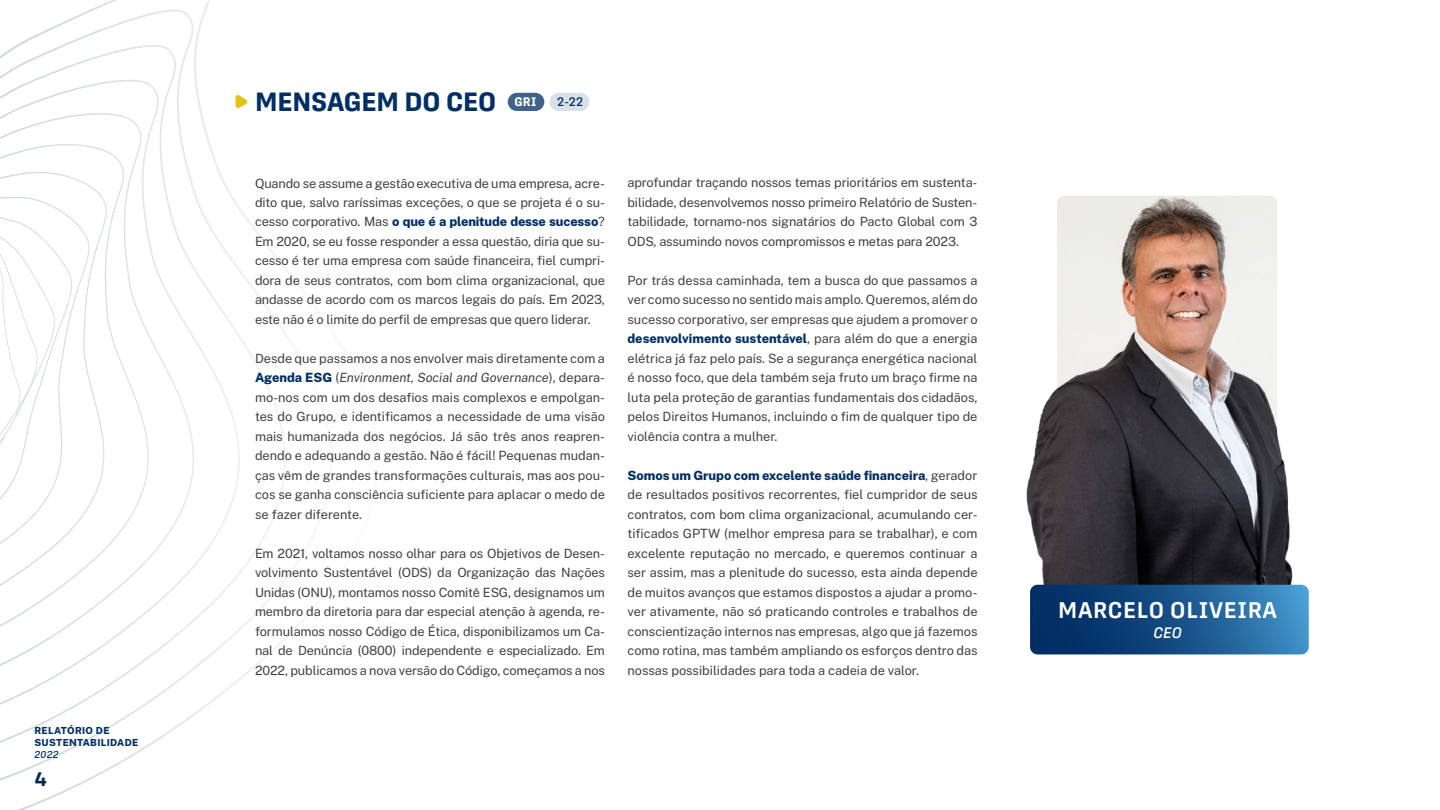
<style>
.page{position:relative;width:1440px;height:810px;background:#fff}
.page>*{position:absolute;margin:0;border:0;box-sizing:border-box;transform-origin:0 0}
.t1{font:700 26.25px "Protipo";color:#002e65}
.t2{font:600 22.5px "Protipo";letter-spacing:.03em;color:#fff}
.t3{font:700 19.5px "Protipo";color:#002959}
.t4{font:italic 500 15px "Protipo";color:#fff}
.t5{font:12.75px/19.5px "Public Sans";letter-spacing:-.01em;color:#404040;text-align:justify}
.t6{font:500 12.23px "Protipo";color:#002e65}
.t7{font:800 9.75px/12px "Public Sans";letter-spacing:.03em;color:#002e65}
.t8{font:italic 500 9.75px "Public Sans";color:#002e65}
.s1{font-weight:800;color:#002e65}
.s2{font-style:italic}
</style>
<div class="page">
<svg style="left:0;top:35px;width:291px;height:748px"></svg>
<svg style="left:0;top:73px;width:242px;height:673px"></svg>
<svg style="left:0;top:110px;width:234px;height:598px"></svg>
<svg style="left:0;top:138px;width:152px;height:533px"></svg>
<svg style="left:0;top:166px;width:110px;height:469px"></svg>
<svg style="left:0;top:195px;width:93px;height:405px"></svg>
<svg style="left:236px;top:94px;width:12px;height:15px"></svg>
<div style="left:550px;top:93px;width:39px;height:18px;background:#d9e0e8;border-radius:9px"></div>
<div style="left:508px;top:93px;width:36px;height:18px;background:#40628b;border-radius:9px"></div>
<img style="left:1026px;top:196px;width:277px;height:389px">
<svg style="left:1030px;top:585px;width:279px;height:69px;background:#1a558c"></svg>
<p class="t7" style="left:34px;top:724px;width:105px">RELATÓRIO DE<br>SUSTENTABILIDADE</p>
<p class="t8" style="left:34px;top:748px;width:25px">2022</p>
<h3 class="t3" style="left:34px;top:768px;width:14px">4</h3>
<h1 class="t1" style="left:255px;top:86px;width:283px">MENSAGEM DO CEO <sup>GRI</sup></h1>
<p class="t6" style="left:557px;top:95px;width:27px">2-22</p>
<p class="t5" style="left:255px;top:173px;width:352px">Quando se assume a gestão executiva de uma empresa, acre&shy;dito que, salvo raríssimas exceções, o que se projeta é o su&shy;cesso corporativo. Mas <span class="s1">o que é a plenitude desse sucesso</span>?<br>Em 2020, se eu fosse responder a essa questão, diria que su&shy;cesso é ter uma empresa com saúde financeira, fiel cumpri&shy;dora de seus contratos, com bom clima organizacional, que andasse de acordo com os marcos legais do país. Em 2023, este não é o limite do perfil de empresas que quero liderar.</p>
<p class="t5" style="left:255px;top:348px;width:352px">Desde que passamos a nos envolver mais diretamente com a <span class="s1">Agenda ESG</span> (<span class="s2">Environment, Social and Governance</span>), depara&shy;mo-nos com um dos desafios mais complexos e empolgan&shy;tes do Grupo, e identificamos a necessidade de uma visão mais humanizada dos negócios. Já são três anos reapren&shy;dendo e adequando a gestão. Não é fácil! Pequenas mudan&shy;ças vêm de grandes transformações culturais, mas aos pou&shy;cos se ganha consciência suficiente para aplacar o medo de se fazer diferente.</p>
<p class="t5" style="left:255px;top:543px;width:352px">Em 2021, voltamos nosso olhar para os Objetivos de Desen&shy;volvimento Sustentável (ODS) da Organização das Nações Unidas (ONU), montamos nosso Comitê ESG, designamos um membro da diretoria para dar especial atenção à agenda, re&shy;formulamos nosso Código de Ética, disponibilizamos um Ca&shy;nal de Denúncia (0800) independente e especializado. Em 2022, publicamos a nova versão do Código, começamos a nos</p>
<p class="t5" style="left:628px;top:173px;width:351px">aprofundar traçando nossos temas prioritários em sustenta&shy;bilidade, desenvolvemos nosso primeiro Relatório de Susten&shy;tabilidade, tornamo-nos signatários do Pacto Global com 3<br>ODS, assumindo novos compromissos e metas para 2023.</p>
<p class="t5" style="left:628px;top:270px;width:352px">Por trás dessa caminhada, tem a busca do que passamos a ver como sucesso no sentido mais amplo. Queremos, além do sucesso corporativo, ser empresas que ajudem a promover o <span class="s1">desenvolvimento sustentável</span>, para além do que a energia elétrica já faz pelo país. Se a segurança energética nacional é nosso foco, que dela também seja fruto um braço firme na luta pela proteção de garantias fundamentais dos cidadãos, pelos Direitos Humanos, incluindo o fim de qualquer tipo de violência contra a mulher.</p>
<p class="t5" style="left:628px;top:465px;width:352px"><span class="s1">Somos um Grupo com excelente saúde financeira</span>, gerador de resultados positivos recorrentes, fiel cumpridor de seus contratos, com bom clima organizacional, acumulando cer&shy;tificados GPTW (melhor empresa para se trabalhar), e com excelente reputação no mercado, e queremos continuar a ser assim, mas a plenitude do sucesso, esta ainda depende de muitos avanços que estamos dispostos a ajudar a promo&shy;ver ativamente, não só praticando controles e trabalhos de conscientização internos nas empresas, algo que já fazemos como rotina, mas também ampliando os esforços dentro das nossas possibilidades para toda a cadeia de valor.</p>
<h2 class="t2" style="left:1058px;top:597px;width:221px">MARCELO OLIVEIRA</h2>
<p class="t4" style="left:1154px;top:624px;width:30px">CEO</p>
</div>
